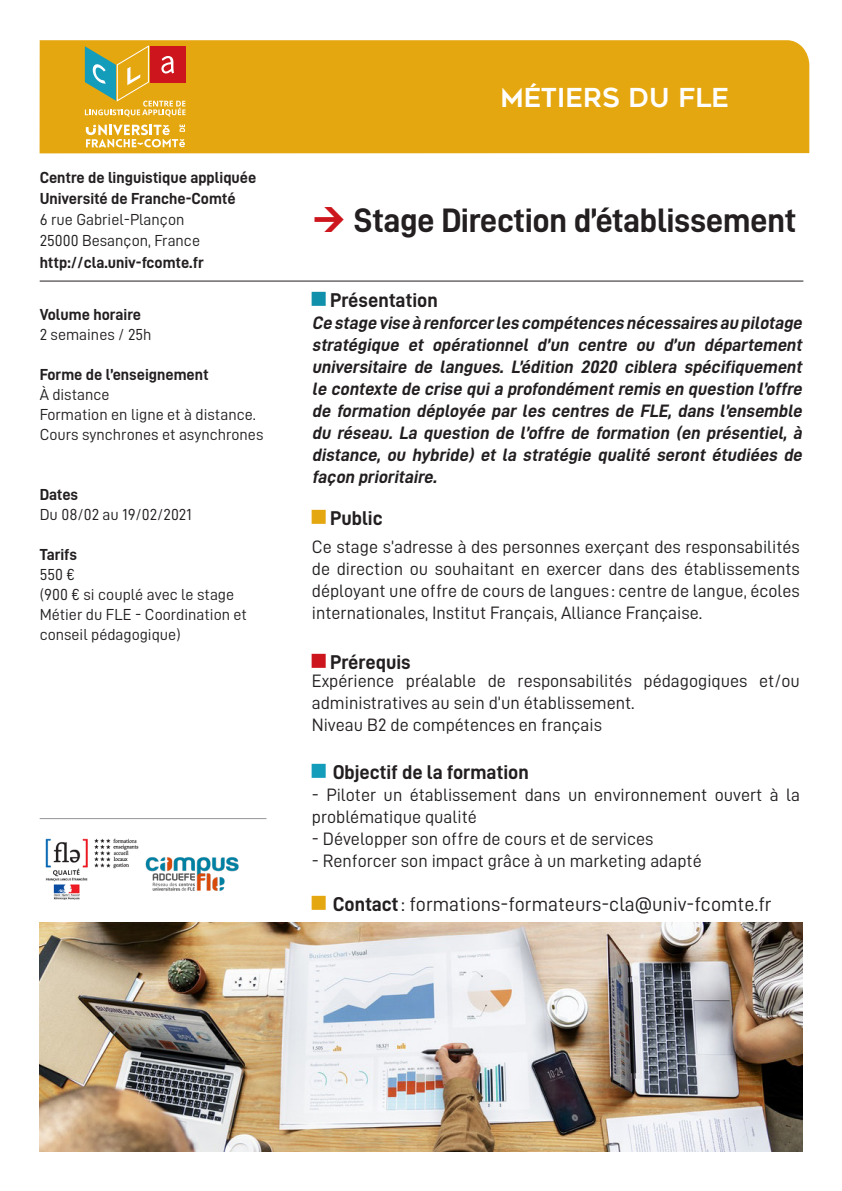
<style>
.page{position:relative;width:842px;height:1191px;background:#fff}
.page>*{position:absolute;margin:0;border:0;box-sizing:border-box;transform-origin:0 0}
.t1{font:34px "D DIN Bold";letter-spacing:-.01em;color:#231f20}
.t2{font:26px "Geometos";color:#fff}
.t3{font:20px "D DIN Bold";color:#231f20}
.t4{font:20px "D DIN";color:#231f20}
.t5{font:18px/22px "D DIN";color:#231f20}
.t6{font:italic 18px/22px "D DIN Bold";color:#231f20;text-align:justify}
.t7{font:16px/20px "D DIN";color:#231f20}
.t8{font:16px "D DIN Bold";color:#231f20}
.s1{font-family:"D DIN Bold"}
</style>
<div class="page">
<div style="left:40px;top:40px;width:769px;height:113px;background:#e5a710"></div>
<svg style="left:86px;top:124px;width:99px;height:23px"></svg>
<svg style="left:85px;top:45px;width:101px;height:72px;background:#c69645"></svg>
<hr style="left:40px;top:281px;width:763px;height:1px;background:#231f20">
<img style="left:145px;top:857px;width:94px;height:34px">
<img style="left:45px;top:838px;width:94px;height:62px">
<img style="left:40px;top:922px;width:762px;height:229px">
<hr style="left:40px;top:818px;width:226px;height:1px;background:#939598">
<p class="t8" style="left:40px;top:168px;width:218px">Centre de linguistique appliquée</p>
<p class="t8" style="left:40px;top:190px;width:197px">Université de Franche-Comté</p>
<p class="t7" style="left:40px;top:209px;width:146px">6 rue Gabriel-Plançon</p>
<p class="t7" style="left:40px;top:231px;width:162px">25000 Besançon, France</p>
<p class="t8" style="left:40px;top:253px;width:166px">http://cla.univ-fcomte.fr</p>
<p class="t8" style="left:40px;top:306px;width:103px">Volume horaire</p>
<p class="t7" style="left:40px;top:324px;width:113px">2 semaines / 25h</p>
<p class="t8" style="left:40px;top:366px;width:171px">Forme de l’enseignement</p>
<p class="t7" style="left:40px;top:384px;width:71px">À distance</p>
<p class="t7" style="left:40px;top:404px;width:225px">Formation en ligne et à distance.<br>Cours synchrones et asynchrones</p>
<p class="t8" style="left:40px;top:486px;width:40px">Dates</p>
<p class="t7" style="left:40px;top:504px;width:153px">Du 08/02 au 19/02/2021</p>
<p class="t8" style="left:40px;top:546px;width:39px">Tarifs</p>
<p class="t7" style="left:40px;top:564px;width:37px">550 €</p>
<p class="t7" style="left:40px;top:584px;width:209px">(900 € si couplé avec le stage<br>Métier du FLE - Coordination et conseil pédagogique)</p>
<p class="t2" style="left:500px;top:83px;width:230px">MÉTIERS DU FLE</p>
<p class="t1" style="left:354px;top:201px;width:444px">Stage Direction d’établissement</p>
<p class="t3" style="left:330px;top:289px;width:109px">Présentation</p>
<p class="t6" style="left:312px;top:311px;width:495px">Ce stage vise à renforcer les compétences nécessaires au pilotage stratégique et opérationnel d’un centre ou d’un département universitaire de langues. L’édition 2020 ciblera spécifiquement le contexte de crise quia profondément remis en question l’offre de formation déployée par les centres de FLE, dans l’ensemble du réseau. La question de l’offre de formation (en présentiel, à distance, ou hybride) et la stratégie qualité seront étudiées de façon prioritaire.</p>
<p class="t3" style="left:330px;top:507px;width:54px">Public</p>
<p class="t5" style="left:312px;top:535px;width:490px;text-align:justify">Ce stage s’adresse à des personnes exerçant des responsabilités de direction ou souhaitant en exercer dans des établissements déployant une offre de cours de langues : centre de langue, écoles internationales, Institut Français, Alliance Française.</p>
<p class="t3" style="left:330px;top:650px;width:82px">Prérequis</p>
<p class="t5" style="left:312px;top:669px;width:489px">Expérience préalable de responsabilités pédagogiques et/ou administratives au sein d’un établissement.</p>
<p class="t5" style="left:312px;top:713px;width:292px">Niveau B2 de compétences en français</p>
<p class="t3" style="left:333px;top:760px;width:198px">Objectif de la formation</p>
<p class="t5" style="left:312px;top:783px;width:490px">- Piloter un établissement dans un environnement ouvert à la problématique qualité</p>
<p class="t5" style="left:312px;top:827px;width:343px">- Développer son offre de cours et de services</p>
<p class="t5" style="left:312px;top:849px;width:391px">- Renforcer son impact grâce à un marketing adapté</p>
<p class="t4" style="left:333px;top:893px;width:440px"><span class="s1">Contact</span>: formations-formateurs-cla@univ-fcomte.fr</p>
</div>
